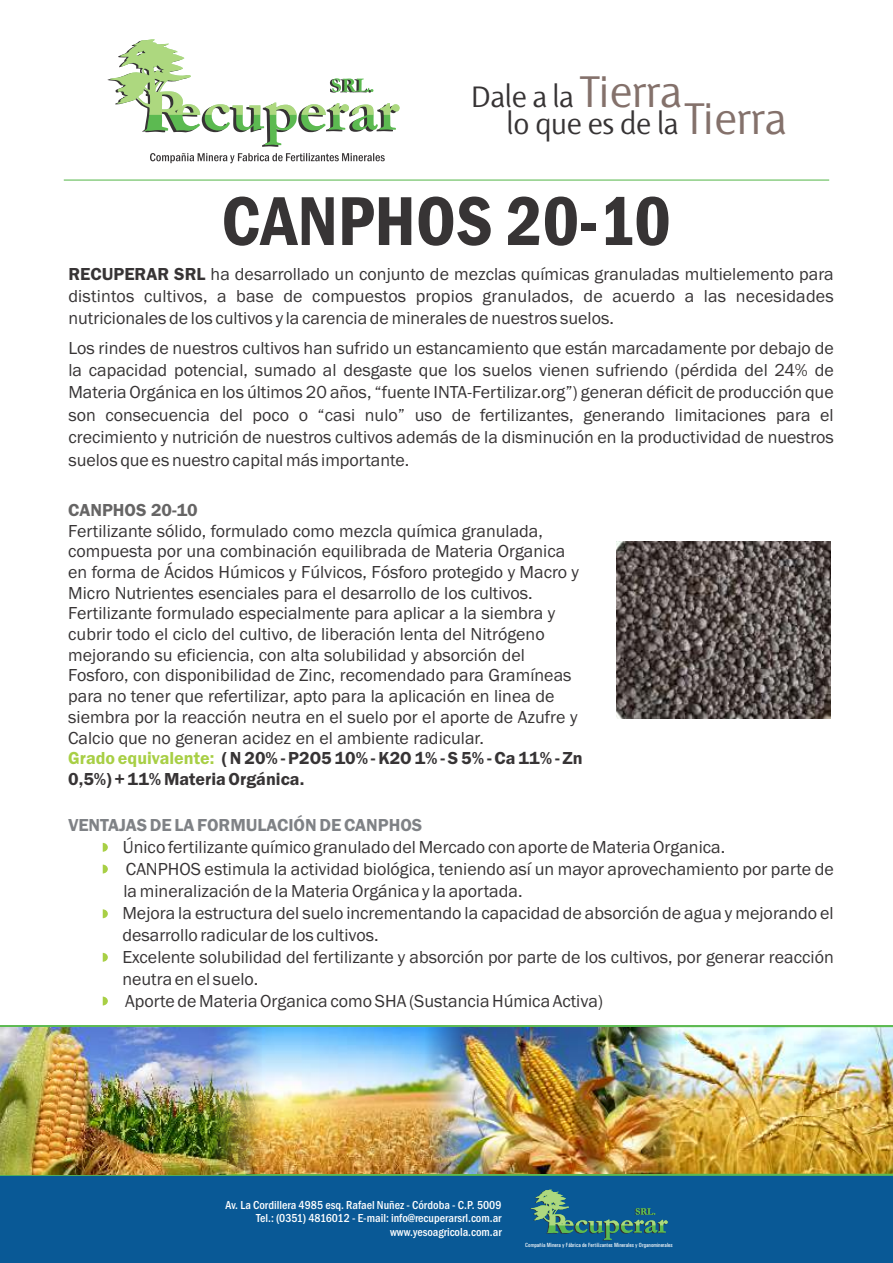
<style>
.page{position:relative;width:893px;height:1263px;background:#fff}
.page>*{position:absolute;margin:0;border:0;box-sizing:border-box;transform-origin:0 0}
.t1{font:600 condensed 71.55px "Franklin Gothic";color:#373435}
.t2{font:32.25px/27.6px "Fontana Texto Kern A";color:#373435}
.t3{font:18px/20.7px "Franklin Gothic";color:#373435;text-align:justify}
.t4{font:600 18px "Franklin Gothic";color:#7f8286}
.t5{font:600 18px "Franklin Gothic";color:#666565}
.t6{font:500 condensed 12px/13.6px "Franklin Gothic";color:#fefefe;text-align:right}
.t7{font:500 condensed 6px "Univers";color:#fefefe}
.s1{font-size:48.45px;color:#84716b}
.s2{font-weight:600}
.s3{font-weight:600;color:#a8cf45}
</style>
<div class="page">
<div style="left:0;top:1175px;width:893px;height:88px;background:#095996"></div>
<svg style="left:107px;top:39px;width:293px;height:108px"></svg>
<svg style="left:150px;top:153px;width:235px;height:10px"></svg>
<hr style="left:64px;top:180px;width:765px;height:1px;background:#5cba51">
<svg style="left:103px;top:843px;width:5px;height:9px"></svg>
<svg style="left:103px;top:865px;width:5px;height:8px"></svg>
<svg style="left:103px;top:996px;width:5px;height:9px"></svg>
<svg style="left:103px;top:909px;width:5px;height:9px"></svg>
<svg style="left:103px;top:953px;width:5px;height:9px"></svg>
<img style="left:676px;top:1027px;width:217px;height:147px">
<hr style="left:0;top:1025px;width:893px;height:2px;background:#5cba51">
<hr style="left:0;top:1174px;width:893px;height:2px;background:#5cba51">
<svg style="left:530px;top:1189px;width:138px;height:51px"></svg>
<img style="left:617px;top:541px;width:214px;height:177px">
<img style="left:464px;top:1027px;width:212px;height:147px">
<img style="left:262px;top:1027px;width:202px;height:147px">
<img style="left:0;top:1027px;width:262px;height:148px">
<h2 class="t2" style="left:506px;top:84px;width:281px;text-indent:-36px">Dale a la <span class="s1">Tierra<br></span>lo que es de la <span class="s1">Tierra</span></h2>
<h1 class="t1" style="left:221px;top:195px;width:451px">CANPHOS 20-10</h1>
<p class="t3" style="left:68px;top:265px;width:767px;line-height:21.9px"><span class="s2">RECUPERAR SRL</span> ha desarrollado un conjunto de mezclas químicas granuladas multielemento para distintos cultivos, a base de compuestos propios granulados, de acuerdo a las necesidades nutricionales de los cultivos y la carencia de minerales de nuestros suelos.</p>
<p class="t3" style="left:68px;top:338px;width:767px;line-height:22.4px">Los rindes de nuestros cultivos han sufrido un estancamiento que están marcadamente por debajo de la capacidad potencial, sumado al desgaste que los suelos vienen sufriendo (pérdida del 24% de Materia Orgánica en los últimos 20 años, “fuente INTA-Fertilizar.org”) generan déficit de producción que son consecuencia del poco o “casi nulo” uso de fertilizantes, generando limitaciones para el crecimiento y nutrición de nuestros cultivos además de la disminución en la productividad de nuestros suelos que es nuestro capital más importante.</p>
<p class="t5" style="left:68px;top:503px;width:131px">CANPHOS 20-10</p>
<p class="t3" style="left:68px;top:522px;width:516px;text-align:left">Fertilizante sólido, formulado como mezcla química granulada, compuesta por una combinación equilibrada de Materia Organica en forma de Ácidos Húmicos y Fúlvicos, Fósforo protegido y Macro y Micro Nutrientes esenciales para el desarrollo de los cultivos.<br>Fertilizante formulado especialmente para aplicar a la siembra y cubrir todo el ciclo del cultivo, de liberación lenta del Nitrógeno mejorando su eficiencia, con alta solubilidad y absorción del Fosforo, con disponibilidad de Zinc, recomendado para Gramíneas para no tener que refertilizar, apto para la aplicación en linea de siembra por la reacción neutra en el suelo por el aporte de Azufre y Calcio que no generan acidez en el ambiente radicular.<br><span class="s3">Grado equivalente:</span> <span class="s2">( N 20% - P2O5 10% - K2O 1% - S 5% - Ca 11% - Zn 0,5%) + 11% Materia Orgánica.</span></p>
<p class="t4" style="left:68px;top:818px;width:355px">VENTAJAS DE LA FORMULACIÓN DE CANPHOS</p>
<p class="t3" style="left:122px;top:837px;width:713px;line-height:21.9px;text-align:left">Único fertilizante químico granulado del Mercado con aporte de Materia Organica.<br>CANPHOS estimula la actividad biológica, teniendo así un mayor aprovechamiento por parte de la mineralización de la Materia Orgánica y la aportada.<br>Mejora la estructura del suelo incrementando la capacidad de absorción de agua y mejorando el desarrollo radicular de los cultivos.<br>Excelente solubilidad del fertilizante y absorción por parte de los cultivos, por generar reacción neutra en el suelo.<br>Aporte de Materia Organica como SHA (Sustancia Húmica Activa)</p>
<p class="t6" style="left:225px;top:1199px;width:278px">Av. La Cordillera 4985 esq. Rafael Nuñez - Córdoba - C.P. 5009<br>Tel.: (0351) 4816012 - E-mail: info@recuperarsrl.com.ar www.yesoagricola.com.ar</p>
<p class="t7" style="left:525px;top:1243px;width:149px">Compañía Minera y Fábrica de Fertilizantes Minerales y Organominerales</p>
</div>
